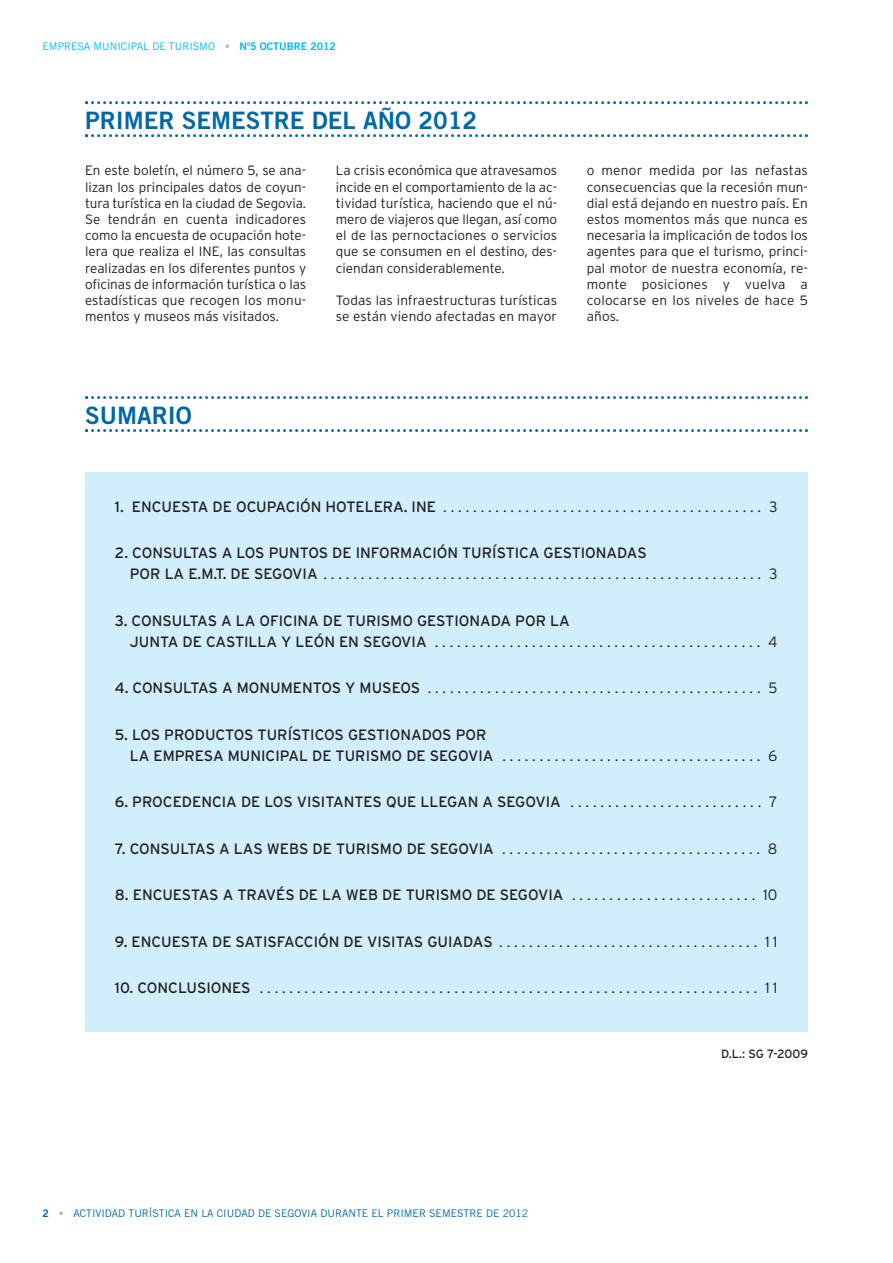
<style>
.page{position:relative;width:893px;height:1263px;background:#fff}
.page>*{position:absolute;margin:0;border:0;box-sizing:border-box;transform-origin:0 0}
.t1{font:24px "Trade Gothic LT Bold Two";color:#0068a6}
.t2{font:15px/21px "Interstate";color:#231f20}
.t3{font:300 15px "Interstate";color:#231f20}
.t4{font:300 13.5px/16.2px "Interstate";color:#231f20;text-align:justify}
.t5{font:12px "Interstate";color:#231f20}
.t6{font:10.5px "Trade Gothic LT";color:#0068a6}
.t7{font:10.5px "Trade Gothic LT";color:#00b9f2}
.t8{font:10.5px "Trade Gothic LT Bold Two";color:#00b9f2}
.t9{font:10.5px "Trade Gothic LT Bold Two";color:#0068a6}
.s1{font-weight:400}
.s2{font-weight:300}
</style>
<div class="page">
<svg style="left:225px;top:44px;width:4px;height:4px"></svg>
<svg style="left:59px;top:1211px;width:4px;height:4px"></svg>
<svg style="left:85px;top:101px;width:723px;height:3px"></svg>
<svg style="left:85px;top:134px;width:723px;height:3px"></svg>
<div style="left:85px;top:472px;width:723px;height:559px;background:#d1eefc"></div>
<svg style="left:85px;top:396px;width:723px;height:3px"></svg>
<svg style="left:85px;top:429px;width:723px;height:3px"></svg>
<p class="t7" style="left:43px;top:43px;width:174px">EMPRESA MUNICIPAL DE TURISMO</p>
<p class="t8" style="left:240px;top:43px;width:98px">Nº5 OCTUBRE 2012</p>
<h1 class="t1" style="left:85px;top:112px;width:393px">PRIMER SEMESTRE DEL AÑO 2012</h1>
<p class="t4" style="left:85px;top:164px;width:223px">En este boletín, el número 5, se ana&shy;lizan los principales datos de coyun&shy;tura turística en la ciudad de Segovia.<br>Se tendrán en cuenta indicadores como la encuesta de ocupación hote&shy;lera que realiza el INE, las consultas realizadas en los diferentes puntos y oficinas de información turística o las estadísticas que recogen los monu&shy;mentos y museos más visitados.</p>
<p class="t4" style="left:336px;top:164px;width:223px">La crisis económica que atravesamos incide en el comportamiento de la ac&shy;tividad turística, haciendo que el nú&shy;mero de viajeros que llegan, así como el de las pernoctaciones o servicios que se consumen en el destino, des&shy;ciendan considerablemente.</p>
<p class="t4" style="left:336px;top:293px;width:223px">Todas las infraestructuras turísticas se están viendo afectadas en mayor</p>
<p class="t4" style="left:587px;top:164px;width:223px">o menor medida por las nefastas consecuencias que la recesión mun&shy;dial está dejando en nuestro país. En estos momentos más que nunca es necesaria la implicación de todos los agentes para que el turismo, princi&shy;pal motor de nuestra economía, re&shy;monte posiciones y vuelva a colocarse en los niveles de hace 5 años.</p>
<h1 class="t1" style="left:85px;top:406px;width:108px">SUMARIO</h1>
<p class="t3" style="left:115px;top:501px;width:664px"><span class="s1">1. ENCUESTA DE OCUPACIÓN HOTELERA. INE</span> . . . . . . . . . . . . . . . . . . . . . . . . . . . . . . . . . . . . . . . . . . . 3</p>
<p class="t2" style="left:130px;top:543px;width:649px;text-indent:-15px">2. CONSULTAS A LOS PUNTOS DE INFORMACIÓN TURÍSTICA GESTIONADAS<br>POR LA E.M.T. DE SEGOVIA <span class="s2">. . . . . . . . . . . . . . . . . . . . . . . . . . . . . . . . . . . . . . . . . . . . . . . . . . . . . . . . . . . 3</span></p>
<p class="t2" style="left:130px;top:611px;width:649px;text-indent:-15px">3. CONSULTAS A LA OFICINA DE TURISMO GESTIONADA POR LA<br>JUNTA DE CASTILLA Y LEÓN EN SEGOVIA <span class="s2">. . . . . . . . . . . . . . . . . . . . . . . . . . . . . . . . . . . . . . . . . . . . 4</span></p>
<p class="t3" style="left:115px;top:682px;width:664px"><span class="s1">4. CONSULTAS A MONUMENTOS Y MUSEOS</span> . . . . . . . . . . . . . . . . . . . . . . . . . . . . . . . . . . . . . . . . . . . . . 5</p>
<p class="t2" style="left:130px;top:725px;width:649px;text-indent:-15px">5. LOS PRODUCTOS TURÍSTICOS GESTIONADOS POR<br>LA EMPRESA MUNICIPAL DE TURISMO DE SEGOVIA <span class="s2">. . . . . . . . . . . . . . . . . . . . . . . . . . . . . . . . . . . 6</span></p>
<p class="t2" style="left:115px;top:793px;width:664px">6. PROCEDENCIA DE LOS VISITANTES QUE LLEGAN A SEGOVIA <span class="s2">. . . . . . . . . . . . . . . . . . . . . . . . . . 7</span></p>
<p class="t2" style="left:115px;top:839px;width:664px">7. CONSULTAS A LAS WEBS DE TURISMO DE SEGOVIA <span class="s2">. . . . . . . . . . . . . . . . . . . . . . . . . . . . . . . . . . . 8</span></p>
<p class="t2" style="left:115px;top:886px;width:664px">8. ENCUESTAS A TRAVÉS DE LA WEB DE TURISMO DE SEGOVIA <span class="s2">. . . . . . . . . . . . . . . . . . . . . . . . . 10</span></p>
<p class="t2" style="left:115px;top:932px;width:664px">9. ENCUESTA DE SATISFACCIÓN DE VISITAS GUIADAS <span class="s2">. . . . . . . . . . . . . . . . . . . . . . . . . . . . . . . . . . . 1 1</span></p>
<p class="t3" style="left:115px;top:982px;width:664px"><span class="s1">10. CONCLUSIONES</span> . . . . . . . . . . . . . . . . . . . . . . . . . . . . . . . . . . . . . . . . . . . . . . . . . . . . . . . . . . . . . . . . . . . 1 1</p>
<p class="t9" style="left:43px;top:1209px;width:8px">2</p>
<p class="t6" style="left:73px;top:1209px;width:456px">ACTIVIDAD TURÍSTICA EN LA CIUDAD DE SEGOVIA DURANTE EL PRIMER SEMESTRE DE 2012</p>
<p class="t5" style="left:721px;top:1049px;width:88px">D.L.: SG 7-2009</p>
</div>
